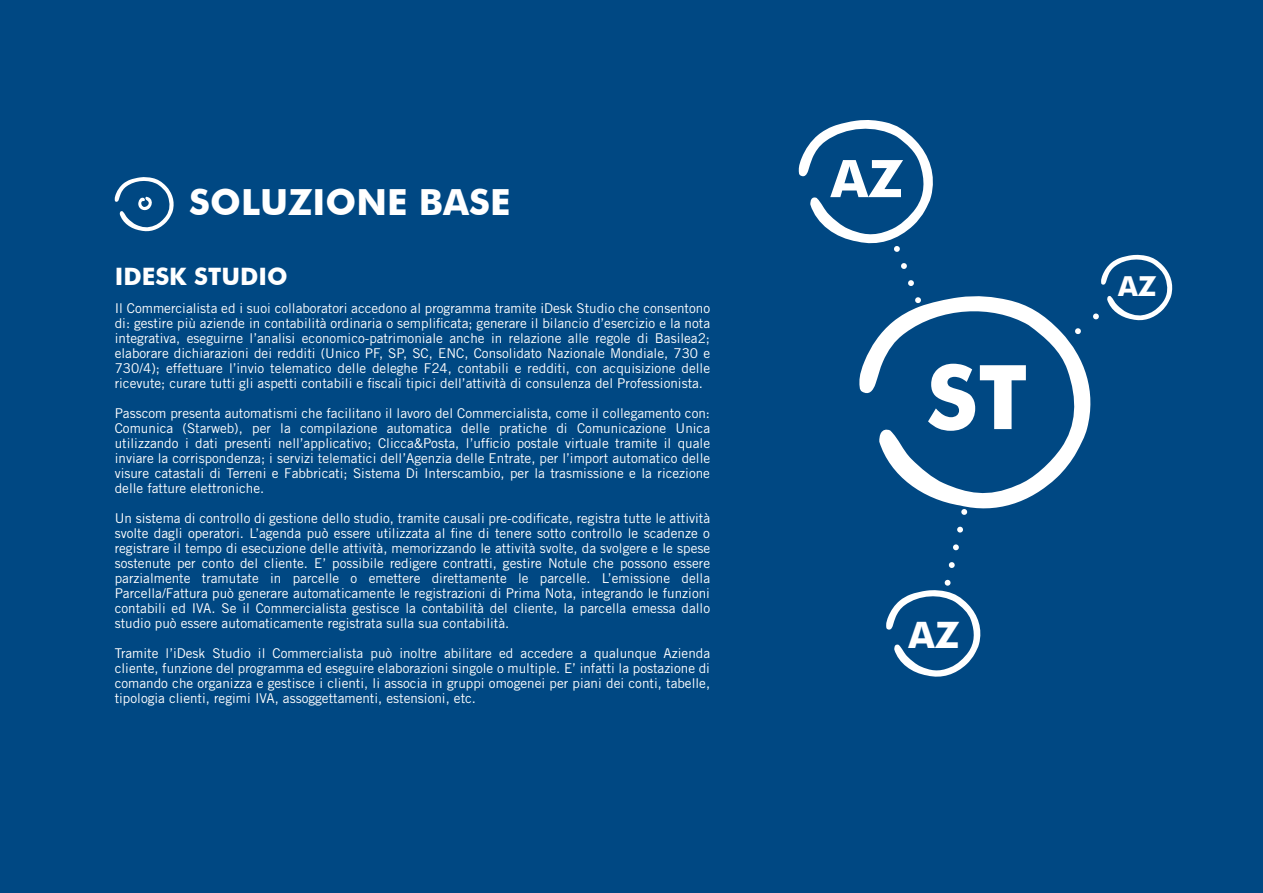
<style>
.page{position:relative;width:1263px;height:893px;background:#004883}
.page>*{position:absolute;margin:0;border:0;box-sizing:border-box;transform-origin:0 0}
.t1{font:700 89.4px "Futura BT";color:#fff}
.t2{font:700 51.9px "Futura BT";color:#fff}
.t3{font:700 36.45px "Futura BT";color:#fff}
.t4{font:700 36px "Futura BT";color:#fff}
.t5{font:700 27.45px "Futura BT";color:#fff}
.t6{font:700 24px "Futura BT";color:#fff}
.t7{font:13.5px/15px "Trade Gothic LT Std";color:#fff;text-align:justify}
</style>
<div class="page">
<svg style="left:115px;top:177px;width:59px;height:55px"></svg>
<svg style="left:859px;top:296px;width:232px;height:217px"></svg>
<svg style="left:886px;top:590px;width:95px;height:87px"></svg>
<svg style="left:1075px;top:328px;width:6px;height:6px"></svg>
<svg style="left:1093px;top:254px;width:80px;height:67px"></svg>
<svg style="left:944px;top:579px;width:7px;height:7px"></svg>
<div style="left:948px;top:562px;width:7px;height:6px;background:#fff;border-radius:3px"></div>
<svg style="left:953px;top:544px;width:6px;height:7px"></svg>
<svg style="left:957px;top:526px;width:6px;height:7px"></svg>
<svg style="left:961px;top:509px;width:6px;height:6px"></svg>
<svg style="left:915px;top:297px;width:6px;height:6px"></svg>
<svg style="left:908px;top:280px;width:6px;height:6px"></svg>
<svg style="left:901px;top:263px;width:6px;height:6px"></svg>
<svg style="left:798px;top:120px;width:135px;height:132px"></svg>
<h3 class="t4" style="left:189px;top:180px;width:323px">SOLUZIONE BASE</h3>
<h3 class="t6" style="left:115px;top:261px;width:174px">IDESK STUDIO</h3>
<p class="t7" style="left:115px;top:301px;width:597px">Il Commercialista ed i suoi collaboratori accedono al programma tramite iDesk Studio che consentono di: gestire più aziende in contabilità ordinaria o semplificata; generare il bilancio d’esercizio e la nota integrativa, eseguirne l’analisi economico-patrimoniale anche in relazione alle regole di Basilea2; elaborare dichiarazioni dei redditi (Unico PF, SP, SC, ENC, Consolidato Nazionale Mondiale, 730 e 730/4); effettuare l’invio telematico delle deleghe F24, contabili e redditi, con acquisizione delle ricevute; curare tutti gli aspetti contabili e fiscali tipici dell’attività di consulenza del Professionista.</p>
<p class="t7" style="left:115px;top:406px;width:597px">Passcom presenta automatismi che facilitano il lavoro del Commercialista, come il collegamento con:<br>Comunica (Starweb), per la compilazione automatica delle pratiche di Comunicazione Unica utilizzando i dati presenti nell’applicativo; Clicca&amp;Posta, l’ufficio postale virtuale tramite il quale inviare la corrispondenza; i servizi telematici dell’Agenzia delle Entrate, per l’import automatico delle visure catastali di Terreni e Fabbricati; Sistema Di Interscambio, per la trasmissione e la ricezione delle fatture elettroniche.</p>
<p class="t7" style="left:115px;top:511px;width:597px">Un sistema di controllo di gestione dello studio, tramite causali pre-codificate, registra tutte le attività svolte dagli operatori. L’agenda può essere utilizzata al fine di tenere sotto controllo le scadenze o registrare il tempo di esecuzione delle attività, memorizzando le attività svolte, da svolgere e le spese sostenute per conto del cliente. E’ possibile redigere contratti, gestire Notule che possono essere parzialmente tramutate in parcelle o emettere direttamente le parcelle. L’emissione della Parcella/Fattura può generare automaticamente le registrazioni di Prima Nota, integrando le funzioni contabili ed IVA. Se il Commercialista gestisce la contabilità del cliente, la parcella emessa dallo studio può essere automaticamente registrata sulla sua contabilità.</p>
<p class="t7" style="left:115px;top:646px;width:597px">Tramite l’iDesk Studio il Commercialista può inoltre abilitare ed accedere a qualunque Azienda cliente, funzione del programma ed eseguire elaborazioni singole o multiple. E’ infatti la postazione di comando che organizza e gestisce i clienti, li associa in gruppi omogenei per piani dei conti, tabelle, tipologia clienti, regimi IVA, assoggettamenti, estensioni, etc.</p>
<h2 class="t2" style="left:831px;top:147px;width:74px">AZ</h2>
<h1 class="t1" style="left:926px;top:343px;width:103px">ST</h1>
<h3 class="t3" style="left:908px;top:613px;width:52px">AZ</h3>
<h3 class="t5" style="left:1118px;top:269px;width:40px">AZ</h3>
</div>
